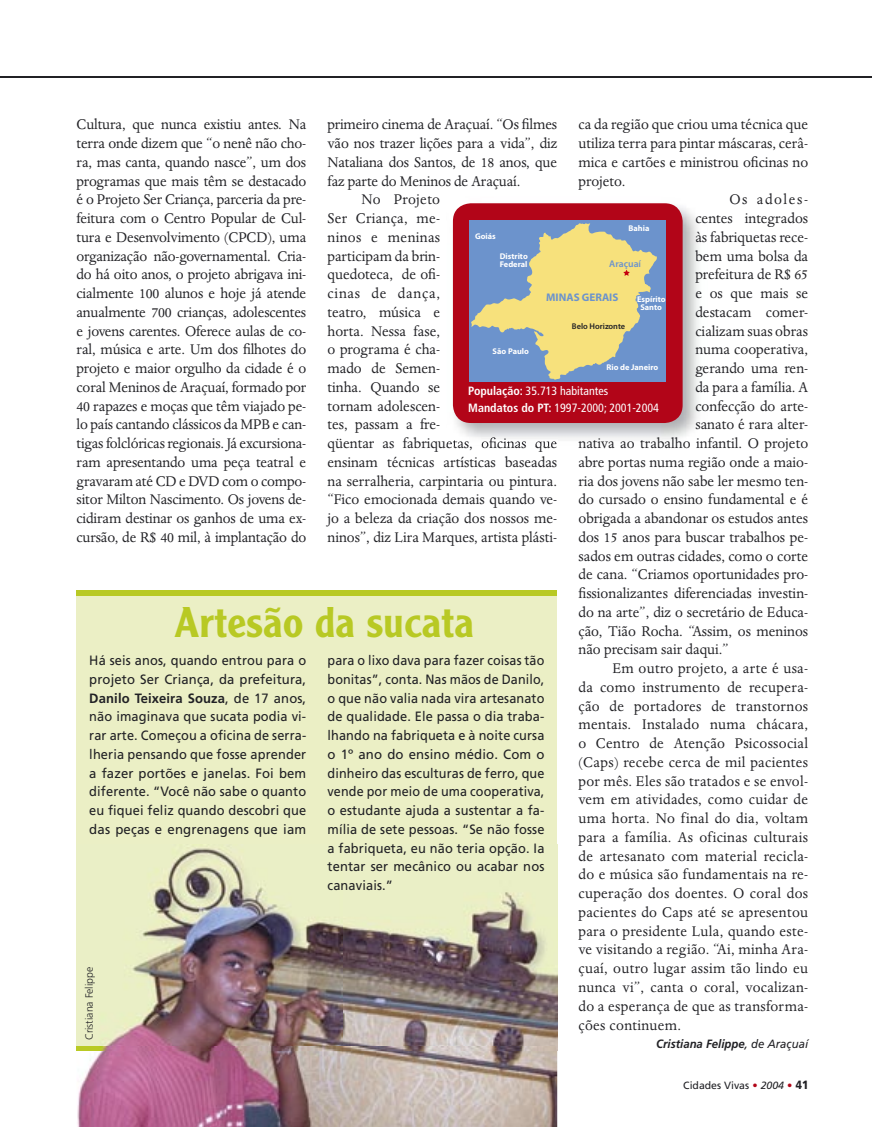
<style>
.page{position:relative;width:872px;height:1127px;background:#fff}
.page>*{position:absolute;margin:0;border:0;box-sizing:border-box;transform-origin:0 0}
.t1{font:500 42px "Clearface Gothic LT Std";letter-spacing:.01em;color:#b8c924}
.t2{font:16.2px/18.8px "Dante MT Std";color:#212125;text-align:justify;scale:.95 1}
.t3{font:16.2px "Dante MT Std";letter-spacing:.02em;color:#212125;scale:.95 1}
.t4{font:16.2px "Dante MT Std";letter-spacing:.05em;color:#212125;scale:.95 1}
.t5{font:16.2px "Dante MT Std";letter-spacing:.105em;color:#212125;scale:.95 1}
.t6{font:13.5px/18.8px "Frutiger LT Std";letter-spacing:.01em;color:#212125;text-align:justify;scale:.93 1}
.t7{font:13.5px/18.8px "Frutiger LT Std";letter-spacing:.01em;color:#212125;text-align:justify;scale:.95 1}
.t8{font:condensed 12px/16.5px "Frutiger LT Std";color:#fff}
.t9{font:italic 700 12px "Frutiger LT Std";color:#212125;scale:.95 1}
.t10{font:700 11.1px "Myriad Pro";color:#6c93cc}
.t11{font:10.5px "Frutiger LT Std";color:#212125}
.t12{font:300 10.5px "Frutiger LT Std";color:#212125}
.t13{font:600 9.75px "Myriad Pro";color:#6c93cc}
.t14{font:700 8.25px/8.2px "Myriad Pro";color:#fff}
.t15{font:600 8.25px "Myriad Pro";color:#212125}
.s1{font-weight:400}
.s2{font-weight:700}
.s3{font-weight:900;color:#b20518}
.s4{font-style:italic}
.s5{font-weight:900;font-size:12px}
</style>
<div class="page">
<img style="left:452px;top:203px;width:247px;height:237px">
<img style="left:446px;top:437px;width:111px;height:9px">
<div style="left:453px;top:203px;width:229px;height:220px;background:#b20518;border-radius:18px"></div>
<div style="left:77px;top:594px;width:480px;height:456px;background:#ebefc5"></div>
<hr style="left:0;top:76px;width:872px;height:1px;background:#212125">
<div style="left:77px;top:590px;width:480px;height:5px;background:#b8c924"></div>
<img style="left:77px;top:1050px;width:480px;height:77px">
<img style="left:77px;top:848px;width:480px;height:202px">
<div style="left:469px;top:220px;width:196px;height:161px;background:#6c93cc"></div>
<svg style="left:471px;top:223px;width:186px;height:157px"></svg>
<p class="t2" style="left:77px;top:115px;width:243px">Cultura, que nunca existiu antes. Na terra onde dizem que “o nenê não cho&shy;ra, mas canta, quando nasce”, um dos programas que mais têm se destacado é o Projeto Ser Criança, parceria da pre&shy;feitura com o Centro Popular de Cul&shy;tura e Desenvolvimento (CPCD), uma organização não-governamental. Cria&shy;do há oito anos, o projeto abrigava ini&shy;cialmente 100 alunos e hoje já atende anualmente 700 crianças, adolescentes e jovens carentes. Oferece aulas de co&shy;ral, música e arte. Um dos filhotes do projeto e maior orgulho da cidade é o coral Meninos de Araçuaí, formado por 40 rapazes e moças que têm viajado pe&shy;lo país cantando clássicos da MPB e can&shy;tigas folclóricas regionais. Já excursiona&shy;ram apresentando uma peça teatral e gravaram até CD e DVD com o compo&shy;sitor Milton Nascimento. Os jovens de&shy;cidiram destinar os ganhos de uma ex&shy;cursão, de R$ 40 mil, à implantação do</p>
<p class="t2" style="left:327px;top:115px;width:243px">primeiro cinema de Araçuaí. “Os filmes</p>
<p class="t2" style="left:327px;top:134px;width:243px">vão nos trazer lições para a vida”, diz</p>
<p class="t2" style="left:327px;top:153px;width:243px">Nataliana dos Santos, de 18 anos, que</p>
<p class="t2" style="left:327px;top:171px;width:205px">faz parte do Meninos de Araçuaí.</p>
<p class="t3" style="left:361px;top:190px;width:84px">No Projeto</p>
<p class="t3" style="left:327px;top:209px;width:120px">Ser Criança, me-</p>
<p class="t3" style="left:327px;top:227px;width:120px">ninos e meninas</p>
<p class="t2" style="left:327px;top:246px;width:120px">par ticipam da brin-</p>
<p class="t2" style="left:327px;top:265px;width:120px">quedoteca, de ofi-</p>
<p class="t4" style="left:327px;top:284px;width:120px">cinas de dança,</p>
<p class="t2" style="left:327px;top:303px;width:120px">teatro, música e</p>
<p class="t2" style="left:327px;top:321px;width:120px">hor ta. Nessa fase,</p>
<p class="t2" style="left:327px;top:340px;width:120px">o programa é cha-</p>
<p class="t2" style="left:327px;top:359px;width:120px">mado de Semen-</p>
<p class="t2" style="left:327px;top:378px;width:120px">tinha. Quando se</p>
<p class="t2" style="left:327px;top:396px;width:120px">tornam adolescen-</p>
<p class="t2" style="left:327px;top:415px;width:120px">tes, passam a fre-</p>
<p class="t2" style="left:327px;top:434px;width:243px">qüentar as fabriquetas, oficinas que</p>
<p class="t2" style="left:327px;top:453px;width:243px">ensinam técnicas artísticas baseadas</p>
<p class="t2" style="left:327px;top:471px;width:243px">na serralheria, carpintaria ou pintura.</p>
<p class="t2" style="left:327px;top:490px;width:243px">“Fico emocionada demais quando ve-</p>
<p class="t2" style="left:327px;top:509px;width:243px">jo a beleza da criação dos nossos me-</p>
<p class="t2" style="left:327px;top:528px;width:243px">ninos”, diz Lira Marques, artista plásti-</p>
<p class="t2" style="left:578px;top:115px;width:243px">ca da região que criou uma técnica que</p>
<p class="t2" style="left:578px;top:134px;width:243px">utiliza terra para pintar máscaras, cerâ-</p>
<p class="t2" style="left:578px;top:153px;width:243px">mica e cartões e ministrou oficinas no</p>
<p class="t2" style="left:578px;top:171px;width:51px">projeto.</p>
<p class="t5" style="left:729px;top:190px;width:84px">Os adoles-</p>
<p class="t2" style="left:695px;top:209px;width:120px">cen tes integrados</p>
<p class="t2" style="left:695px;top:228px;width:120px">às fabriquetas rece-</p>
<p class="t2" style="left:695px;top:246px;width:120px">bem uma bolsa da</p>
<p class="t2" style="left:695px;top:265px;width:120px">prefeitura de R$ 65</p>
<p class="t2" style="left:695px;top:284px;width:120px">e os que mais se</p>
<p class="t2" style="left:695px;top:303px;width:120px">destacam comer-</p>
<p class="t2" style="left:695px;top:321px;width:120px">cializam suas obras</p>
<p class="t2" style="left:695px;top:340px;width:120px">numa cooperativa,</p>
<p class="t2" style="left:695px;top:359px;width:120px">gerando uma ren-</p>
<p class="t2" style="left:695px;top:378px;width:120px">da para a família. A</p>
<p class="t2" style="left:695px;top:396px;width:120px">confecção do arte-</p>
<p class="t2" style="left:695px;top:415px;width:120px">sanato é rara alter-</p>
<p class="t2" style="left:578px;top:434px;width:243px">nativa ao trabalho infantil. O projeto</p>
<p class="t2" style="left:578px;top:453px;width:243px">abre portas numa região onde a maio-</p>
<p class="t2" style="left:578px;top:471px;width:243px">ria dos jovens não sabe ler mesmo ten-</p>
<p class="t2" style="left:578px;top:490px;width:243px">do cursado o ensino fundamental e é</p>
<p class="t2" style="left:578px;top:509px;width:243px">obrigada a abandonar os estudos antes</p>
<p class="t2" style="left:578px;top:528px;width:243px">dos 15 anos para buscar trabalhos pe-</p>
<p class="t2" style="left:578px;top:546px;width:243px">sados em outras cidades, como o corte</p>
<p class="t2" style="left:578px;top:565px;width:243px">de cana. “Criamos oportunidades pro-</p>
<p class="t2" style="left:578px;top:584px;width:243px">fissionalizantes diferenciadas investin-</p>
<p class="t2" style="left:578px;top:603px;width:243px">do na arte”, diz o secretário de Educa-</p>
<p class="t2" style="left:578px;top:621px;width:243px">ção, Tião Rocha. “Assim, os meninos</p>
<p class="t2" style="left:578px;top:640px;width:160px">não precisam sair daqui.”</p>
<p class="t3" style="left:612px;top:659px;width:207px">Em outro projeto, a arte é usa-</p>
<p class="t3" style="left:578px;top:677px;width:243px">da como instrumento de recupera-</p>
<p class="t3" style="left:578px;top:696px;width:243px">ção de portadores de transtornos</p>
<p class="t3" style="left:578px;top:715px;width:243px">mentais. Instalado numa chácara,</p>
<p class="t3" style="left:578px;top:734px;width:243px">o Centro de Atenção Psicossocial</p>
<p class="t3" style="left:578px;top:752px;width:243px">(Caps) recebe cerca de mil pacientes</p>
<p class="t3" style="left:578px;top:771px;width:243px">por mês. Eles são tratados e se envol-</p>
<p class="t3" style="left:578px;top:790px;width:243px">vem em atividades, como cuidar de</p>
<p class="t3" style="left:578px;top:809px;width:243px">uma horta. No final do dia, voltam</p>
<p class="t3" style="left:578px;top:827px;width:243px">para a família. As oficinas culturais</p>
<p class="t3" style="left:578px;top:846px;width:243px">de artesanato com material recicla-</p>
<p class="t3" style="left:578px;top:865px;width:243px">do e música são fundamentais na re-</p>
<p class="t3" style="left:578px;top:884px;width:243px">cuperação dos doentes. O coral dos</p>
<p class="t3" style="left:578px;top:902px;width:243px">pacientes do Caps até se apresentou</p>
<p class="t3" style="left:578px;top:921px;width:243px">para o presidente Lula, quando este-</p>
<p class="t3" style="left:578px;top:940px;width:243px">ve visitando a região. “Ai, minha Ara-</p>
<p class="t3" style="left:578px;top:959px;width:243px">çuaí, outro lugar assim tão lindo eu</p>
<p class="t3" style="left:578px;top:977px;width:243px">nunca vi”, canta o coral, vocalizan-</p>
<p class="t3" style="left:578px;top:996px;width:243px">do a esperança de que as transforma-</p>
<p class="t3" style="left:578px;top:1015px;width:110px">ções continuem.</p>
<p class="t9" style="left:656px;top:1037px;width:162px">Cristiana Felippe<span class="s1">, de Araçuaí</span></p>
<p class="t14" style="left:628px;top:225px;width:22px">Bahia</p>
<p class="t14" style="left:475px;top:232px;width:22px">Goiás</p>
<p class="t14" style="left:500px;top:252px;width:29px">Distrito<br>Federal</p>
<p class="t13" style="left:609px;top:258px;width:33px">Araçuaí</p>
<p class="t10" style="left:546px;top:291px;width:74px">MINAS GERAIS</p>
<p class="t14" style="left:637px;top:295px;width:30px;text-align:center">Espírito<br>Santo</p>
<p class="t15" style="left:572px;top:322px;width:55px">Belo Horizonte</p>
<p class="t14" style="left:492px;top:347px;width:38px">São Paulo</p>
<p class="t14" style="left:606px;top:363px;width:53px">Rio de Janeiro</p>
<p class="t8" style="left:468px;top:383px;width:192px"><span class="s2">População:</span> 35.713 habitantes<br><span class="s2">Mandatos do PT:</span> 1997-2000; 2001-2004</p>
<h1 class="t1" style="left:175px;top:596px;width:301px">Artesão da sucata</h1>
<p class="t6" style="left:327px;top:651px;width:235px">para o lixo dava para fazer coisas tão bonitas”, conta. Nas mãos de Danilo, o que não valia nada vira artesanato de qualidade. Ele passa o dia traba&shy;lhando na fabriqueta e à noite cursa o 1º ano do ensino médio. Com o dinheiro das esculturas de ferro, que vende por meio de uma cooperativa, o estudante ajuda a sustentar a fa&shy;mília de sete pessoas. “Se não fosse a fabriqueta, eu não teria opção. Ia tentar ser mecânico ou acabar nos canaviais.”</p>
<p class="t7" style="left:89px;top:651px;width:230px">Há seis anos, quando entrou para o projeto Ser Criança, da prefeitura, <span class="s2">Danilo Teixeira Souza</span>, de 17 anos, não imaginava que sucata podia vi&shy;rar arte. Começou a oficina de serra&shy;lheria pensando que fosse aprender a fazer portões e janelas. Foi bem diferente. “Você não sabe o quanto eu fiquei feliz quando descobri que das peças e engrenagens que iam</p>
<p class="t12" style="left:83px;top:1040px;width:75px;rotate:-90deg">Cristiana Felippe</p>
<p class="t11" style="left:683px;top:1079px;width:126px">Cidades Vivas <span class="s3">•</span> <span class="s4">2004</span> <span class="s3">•</span> <span class="s5">41</span></p>
</div>
